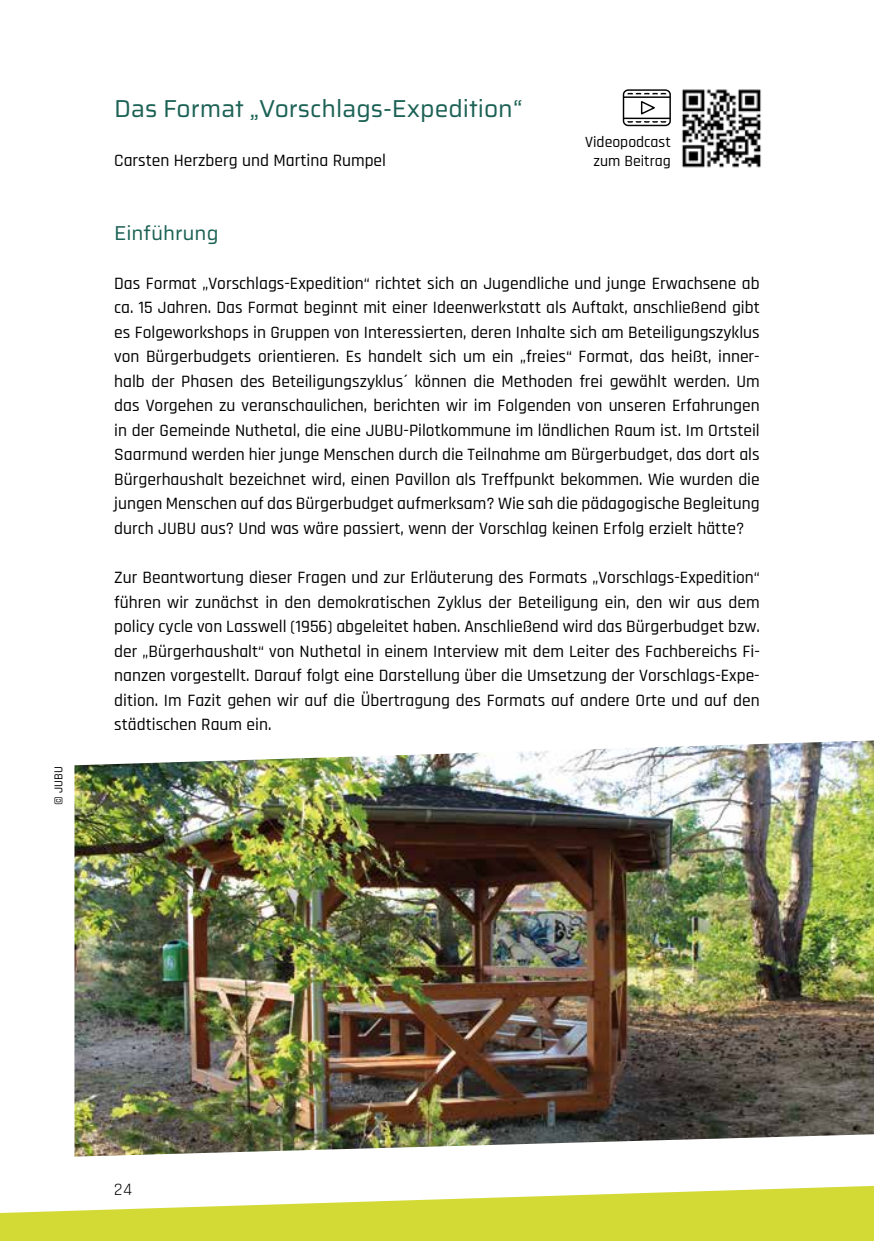
<style>
.page{position:relative;width:874px;height:1241px;background:#fff}
.page>*{position:absolute;margin:0;border:0;box-sizing:border-box;transform-origin:0 0}
.t1{font:24.5px "Saira";color:#1b6154}
.t2{font:20.12px "Saira";color:#1b6154}
.t3{font:500 17.5px/24.5px "Rajdhani";color:#000;text-align:justify}
.t4{font:17.5px "Rajdhani";color:#000}
.t5{font:500 15.75px/18.9px "Rajdhani";color:#000;text-align:center}
.t6{font:500 12.25px "Rajdhani";color:#000}
</style>
<div class="page">
<svg style="left:0;top:1156px;width:873px;height:84px"></svg>
<img style="left:74px;top:740px;width:799px;height:416px">
<img style="left:682px;top:89px;width:79px;height:79px">
<svg style="left:622px;top:89px;width:49px;height:38px"></svg>
<p class="t6" style="left:51px;top:804px;width:40px;rotate:-90deg">© JUBU</p>
<h1 class="t1" style="left:114px;top:90px;width:409px">Das Format „Vorschlags-Expedition“</h1>
<p class="t3" style="left:114px;top:149px;width:273px">Carsten Herzberg und Martina Rumpel</p>
<p class="t5" style="left:585px;top:133px;width:87px">Videopodcast zum Beitrag</p>
<p class="t2" style="left:114px;top:217px;width:106px">Einführung</p>
<p class="t3" style="left:114px;top:271px;width:646px">Das Format „Vorschlags-Expedition“ richtet sich an Jugendliche und junge Erwachsene ab ca. 15 Jahren. Das Format beginnt mit einer Ideenwerkstatt als Auftakt, anschließend gibt es Folgeworkshops in Gruppen von Interessierten, deren Inhalte sich am Beteiligungszyklus von Bürgerbudgets orientieren. Es handelt sich um ein „freies“ Format, das heißt, inner&shy;halb der Phasen des Beteiligungszyklus´ können die Methoden frei gewählt werden. Um das Vorgehen zu veranschaulichen, berichten wir im Folgenden von unseren Erfahrungen in der Gemeinde Nuthetal, die eine JUBU-Pilotkommune im ländlichen Raum ist. Im Ortsteil Saarmund werden hier junge Menschen durch die Teilnahme am Bürgerbudget, das dort als Bürgerhaushalt bezeichnet wird, einen Pavillon als Treffpunkt bekommen. Wie wurden die jungen Menschen auf das Bürgerbudget aufmerksam? Wie sah die pädagogische Begleitung durch JUBU aus? Und was wäre passiert, wenn der Vorschlag keinen Erfolg erzielt hätte?</p>
<p class="t3" style="left:114px;top:565px;width:646px">Zur Beantwortung dieser Fragen und zur Erläuterung des Formats „Vorschlags-Expedition“ führen wir zunächst in den demokratischen Zyklus der Beteiligung ein, den wir aus dem policy cycle von Lasswell (1956) abgeleitet haben. Anschließend wird das Bürgerbudget bzw. der „Bürgerhaushalt“ von Nuthetal in einem Interview mit dem Leiter des Fachbereichs Fi&shy;nanzen vorgestellt. Darauf folgt eine Darstellung über die Umsetzung der Vorschlags-Expe&shy;dition. Im Fazit gehen wir auf die Übertragung des Formats auf andere Orte und auf den städtischen Raum ein.</p>
<p class="t4" style="left:114px;top:1179px;width:20px">24</p>
</div>
